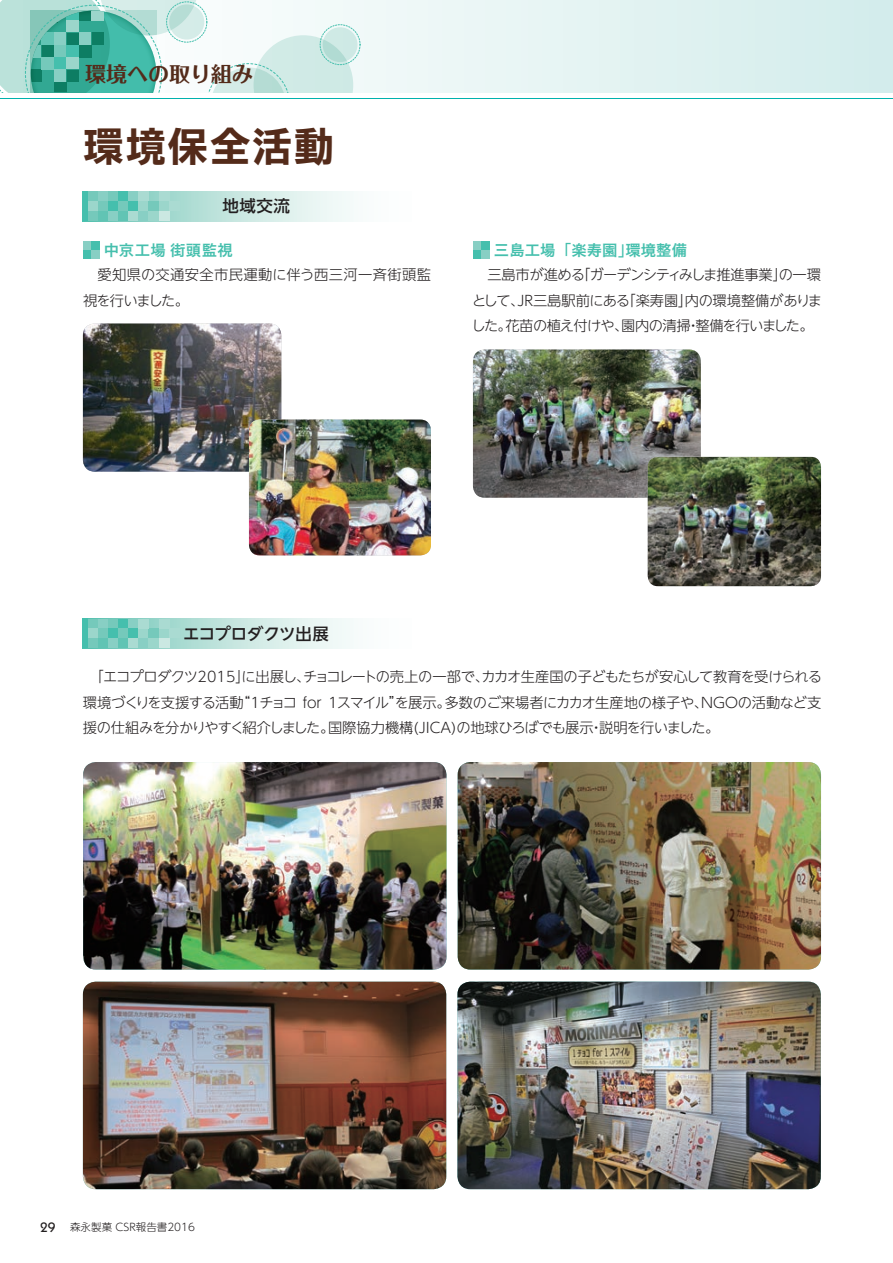
<style>
.page{position:relative;width:893px;height:1263px;background:#fff}
.page>*{position:absolute;margin:0;border:0;box-sizing:border-box;transform-origin:0 0}
.t1{font:41.25px "Ro NOW Std GE";letter-spacing:.02em;color:#542b1a}
.t2{font:700 21px "Folk Pro";color:#542b1a}
.t3{font:500 16.35px "UD Shin Go NT Pro";color:#231f20}
.t4{font:15.45px "Hiragino UD Sans Std N W6";color:#45bfad}
.t5{font:15.45px "Hiragino UD Sans Std N W6";letter-spacing:.025em;color:#45bfad}
.t6{font:300 14.25px/25.5px "UD Shin Go NT Pro";letter-spacing:-.02em;color:#231f20;text-align:justify}
.t7{font:300 14.25px/25.5px "UD Shin Go NT Pro";letter-spacing:.03em;color:#231f20}
.t8{font:300 10.5px "UD Shin Go Pro";color:#231f20}
.s1{font-family:"ITC Kabel Std";font-weight:500;font-size:13.8px}
</style>
<div class="page">
<div style="left:83px;top:242px;width:8px;height:8px;background:#88cfc4"></div>
<div style="left:83px;top:250px;width:8px;height:8px;background:#45bfad"></div>
<div style="left:91px;top:242px;width:9px;height:8px;background:#45bfad"></div>
<div style="left:91px;top:250px;width:9px;height:8px;background:#88cfc4"></div>
<img style="left:83px;top:762px;width:363px;height:207px">
<img style="left:458px;top:762px;width:363px;height:207px">
<img style="left:83px;top:982px;width:363px;height:207px">
<img style="left:457px;top:982px;width:364px;height:207px">
<img style="left:83px;top:324px;width:198px;height:148px">
<img style="left:473px;top:350px;width:228px;height:148px">
<img style="left:249px;top:420px;width:182px;height:135px">
<img style="left:648px;top:457px;width:173px;height:129px">
<div style="left:473px;top:242px;width:8px;height:8px;background:#88cfc4"></div>
<div style="left:473px;top:250px;width:8px;height:8px;background:#45bfad"></div>
<div style="left:481px;top:242px;width:9px;height:8px;background:#45bfad"></div>
<div style="left:481px;top:250px;width:9px;height:8px;background:#88cfc4"></div>
<svg style="left:149px;top:191px;width:205px;height:30px"></svg>
<div style="left:88px;top:191px;width:10px;height:10px;background:#75c9bb"></div>
<div style="left:88px;top:201px;width:10px;height:10px;background:#9bd6cb"></div>
<div style="left:88px;top:211px;width:10px;height:10px;background:#75c9bb"></div>
<div style="left:98px;top:191px;width:10px;height:10px;background:#88cfc4"></div>
<div style="left:98px;top:201px;width:10px;height:10px;background:#75c9bb"></div>
<div style="left:98px;top:211px;width:10px;height:10px;background:#61c4b4"></div>
<div style="left:108px;top:191px;width:10px;height:10px;background:#75c9bb"></div>
<div style="left:108px;top:201px;width:10px;height:10px;background:#45bfad"></div>
<div style="left:108px;top:211px;width:10px;height:10px;background:#88cfc4"></div>
<div style="left:118px;top:191px;width:11px;height:10px;background:#45bfad"></div>
<div style="left:118px;top:201px;width:11px;height:10px;background:#75c9bb"></div>
<div style="left:118px;top:211px;width:11px;height:10px;background:#61c4b4"></div>
<div style="left:129px;top:191px;width:10px;height:10px;background:#88cfc4"></div>
<div style="left:129px;top:201px;width:10px;height:10px;background:#45bfad"></div>
<div style="left:129px;top:211px;width:10px;height:10px;background:#aadbd2"></div>
<div style="left:139px;top:201px;width:10px;height:10px;background:#9bd6cb"></div>
<div style="left:139px;top:211px;width:10px;height:10px;background:#88cfc4"></div>
<div style="left:149px;top:201px;width:10px;height:10px;background:#75c9bb"></div>
<div style="left:149px;top:211px;width:10px;height:10px;background:#9bd6cb"></div>
<div style="left:159px;top:201px;width:10px;height:10px;background:#9bd6cb"></div>
<div style="left:159px;top:211px;width:10px;height:10px;background:#cbe8e2"></div>
<div style="left:139px;top:191px;width:10px;height:10px;background:#aadbd2"></div>
<div style="left:159px;top:191px;width:10px;height:10px;background:#aadbd2"></div>
<div style="left:169px;top:201px;width:10px;height:10px;background:#aadbd2"></div>
<div style="left:83px;top:191px;width:5px;height:30px;background:#45bfad"></div>
<svg style="left:149px;top:618px;width:205px;height:30px"></svg>
<div style="left:88px;top:618px;width:10px;height:10px;background:#75c9bb"></div>
<div style="left:88px;top:628px;width:10px;height:10px;background:#9bd6cb"></div>
<div style="left:88px;top:638px;width:10px;height:10px;background:#75c9bb"></div>
<div style="left:98px;top:618px;width:10px;height:10px;background:#88cfc4"></div>
<div style="left:98px;top:628px;width:10px;height:10px;background:#75c9bb"></div>
<div style="left:98px;top:638px;width:10px;height:10px;background:#61c4b4"></div>
<div style="left:108px;top:618px;width:10px;height:10px;background:#75c9bb"></div>
<div style="left:108px;top:628px;width:10px;height:10px;background:#45bfad"></div>
<div style="left:108px;top:638px;width:10px;height:10px;background:#88cfc4"></div>
<div style="left:118px;top:618px;width:11px;height:10px;background:#45bfad"></div>
<div style="left:118px;top:628px;width:11px;height:10px;background:#75c9bb"></div>
<div style="left:118px;top:638px;width:11px;height:10px;background:#61c4b4"></div>
<div style="left:129px;top:618px;width:10px;height:10px;background:#88cfc4"></div>
<div style="left:129px;top:628px;width:10px;height:10px;background:#45bfad"></div>
<div style="left:129px;top:638px;width:10px;height:10px;background:#aadbd2"></div>
<div style="left:139px;top:628px;width:10px;height:10px;background:#9bd6cb"></div>
<div style="left:139px;top:638px;width:10px;height:10px;background:#88cfc4"></div>
<div style="left:149px;top:628px;width:10px;height:10px;background:#75c9bb"></div>
<div style="left:149px;top:638px;width:10px;height:10px;background:#9bd6cb"></div>
<div style="left:159px;top:628px;width:10px;height:10px;background:#9bd6cb"></div>
<div style="left:159px;top:638px;width:10px;height:10px;background:#cbe8e2"></div>
<div style="left:139px;top:618px;width:10px;height:10px;background:#aadbd2"></div>
<div style="left:159px;top:618px;width:10px;height:10px;background:#aadbd2"></div>
<div style="left:169px;top:628px;width:10px;height:10px;background:#aadbd2"></div>
<div style="left:83px;top:618px;width:5px;height:30px;background:#45bfad"></div>
<svg style="left:198px;top:0;width:695px;height:92px"></svg>
<div style="left:169px;top:4px;width:35px;height:36px;background:#d4ece8;border-radius:50%"></div>
<div style="left:166px;top:2px;width:41px;height:40px;border:1px dashed #45bfad;border-radius:50%"></div>
<div style="left:323px;top:27px;width:34px;height:35px;background:#cfe9e5;border-radius:50%"></div>
<div style="left:320px;top:24px;width:40px;height:41px;border:1px dashed #45bfad;border-radius:50%"></div>
<svg style="left:206px;top:35px;width:147px;height:57px"></svg>
<svg style="left:0;top:0;width:198px;height:92px"></svg>
<hr style="left:0;top:98px;width:893px;height:1px;background:#00b2ad">
<h2 class="t2" style="left:85px;top:56px;width:169px">環境への取り組み</h2>
<h1 class="t1" style="left:83px;top:119px;width:253px">環境保全活動</h1>
<p class="t3" style="left:223px;top:193px;width:69px">地域交流</p>
<p class="t5" style="left:104px;top:238px;width:131px">中京工場 街頭監視</p>
<p class="t7" style="left:83px;top:262px;width:349px;text-indent:14px">愛知県の交通安全市民運動に伴う西三河一斉街頭監視を行いました。</p>
<p class="t4" style="left:494px;top:238px;width:195px">三島工場 「楽寿園」環境整備</p>
<p class="t6" style="left:472px;top:262px;width:352px;text-indent:16px">三島市が進める「ガーデンシティみしま推進事業」の一環として、JR三島駅前にある「楽寿園」内の環境整備がありました。花苗の植え付けや、園内の清掃・整備を行いました。</p>
<p class="t3" style="left:183px;top:620px;width:147px">エコプロダクツ出展</p>
<p class="t6" style="left:83px;top:663px;width:740px;text-indent:6px">「エコプロダクツ2015」に出展し、チョコレートの売上の一部で、カカオ生産国の子どもたちが安心して教育を受けられる環境づくりを支援する活動“1チョコ for １スマイル”を展示。多数のご来場者にカカオ生産地の様子や、NGOの活動など支援の仕組みを分かりやすく紹介しました。国際協力機構(JICA)の地球ひろばでも展示・説明を行いました。</p>
<p class="t8" style="left:40px;top:1219px;width:156px"><span class="s1">29</span> 森永製菓 CSR報告書2016</p>
</div>
